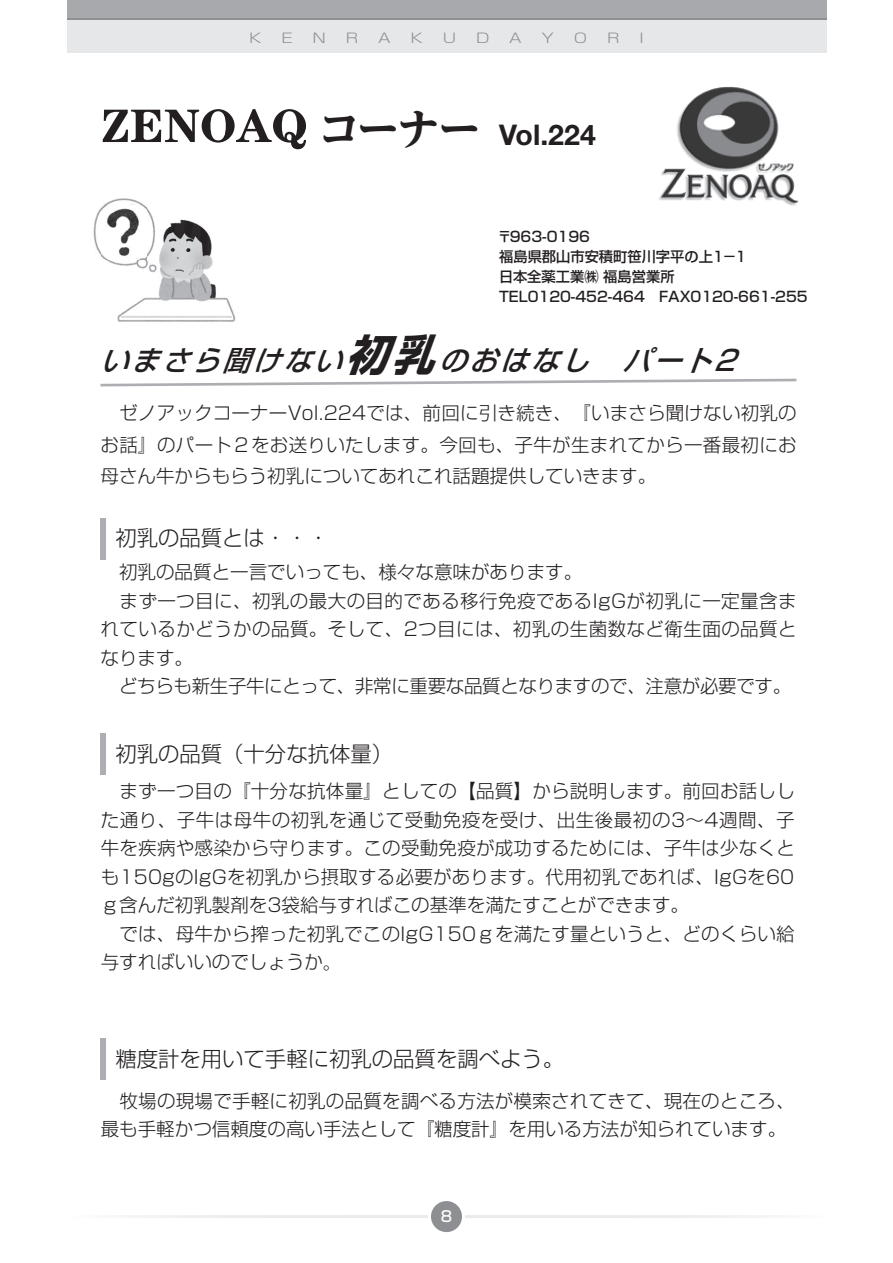
<style>
.page{position:relative;width:893px;height:1263px;background:#fff}
.page>*{position:absolute;margin:0;border:0;box-sizing:border-box;transform-origin:0 0}
.t1{font:800 42.75px "UD Reimin Pr 6 N";color:#231f20}
.t2{font:700 28.5px "Helvetica Neue LT Std";color:#231f20}
.t3{font:italic 500 28.05px "Shin Go Pr 6 N";color:#231f20}
.t4{font:300 21.3px "Shin Go Pr 6 N";color:#231f20}
.t5{font:300 18.6px/28.5px "Shin Go Pr 6 N";letter-spacing:.01em;color:#231f20}
.t6{font:300 18.6px "Shin Go Pr 6 N";letter-spacing:-.02em;color:#231f20}
.t7{font:500 15px "Shin Go Pr 6 N";color:#fff}
.t8{font:500 14.25px/20px "Shin Go Pr 6 N";color:#231f20}
.t9{font:300 13.2px "Shin Go Pro";color:#8d8f92;scale:1.25 1}
.s1{font-weight:700;font-size:42.9px}
.s2{font-family:"Koz Go Pr 6 N";font-weight:400}
</style>
<div class="page">
<div style="left:429px;top:1199px;width:34px;height:34px;background:#8d8f92;border-radius:50%"></div>
<div style="left:428px;top:1198px;width:37px;height:37px;border:3px solid #fff;border-radius:50%"></div>
<div style="left:67px;top:0;width:759px;height:52px;background:#e6e7e9"></div>
<div style="left:67px;top:0;width:759px;height:20px;background:#a8a9ad"></div>
<hr style="left:67px;top:18px;width:759px;height:2px;background:#8d8f92">
<div style="left:101px;top:518px;width:5px;height:42px;background:#adaeb2"></div>
<div style="left:101px;top:733px;width:5px;height:42px;background:#adaeb2"></div>
<div style="left:101px;top:1038px;width:5px;height:42px;background:#adaeb2"></div>
<svg style="left:100px;top:378px;width:697px;height:9px"></svg>
<img style="left:659px;top:86px;width:140px;height:120px">
<svg style="left:103px;top:109px;width:203px;height:40px"></svg>
<img style="left:93px;top:198px;width:143px;height:124px">
<img style="left:102px;top:205px;width:44px;height:55px">
<p class="t9" style="left:249px;top:27px;width:12px">K</p>
<p class="t9" style="left:281px;top:27px;width:11px">E</p>
<p class="t9" style="left:313px;top:27px;width:12px">N</p>
<p class="t9" style="left:346px;top:27px;width:12px">R</p>
<p class="t9" style="left:378px;top:27px;width:12px">A</p>
<p class="t9" style="left:410px;top:27px;width:12px">K</p>
<p class="t9" style="left:443px;top:27px;width:12px">U</p>
<p class="t9" style="left:476px;top:27px;width:12px">D</p>
<p class="t9" style="left:509px;top:27px;width:12px">A</p>
<p class="t9" style="left:542px;top:27px;width:12px">Y</p>
<p class="t9" style="left:574px;top:27px;width:12px">O</p>
<p class="t9" style="left:607px;top:27px;width:12px">R</p>
<p class="t9" style="left:639px;top:27px;width:5px">I</p>
<h1 class="t1" style="left:318px;top:93px;width:165px">コーナー</h1>
<h2 class="t2" style="left:499px;top:117px;width:98px">Vol.224</h2>
<p class="t8" style="left:497px;top:226px;width:312px">〒963-0196<br>福島県郡山市安積町笹川字平の上1－1<br>日本全薬工業㈱福島営業所<br>TEL0120-452-464　FAX0120-661-255</p>
<h3 class="t3" style="left:100px;top:337px;width:505px">いまさら聞けない<span class="s1">初乳</span>のおはなし</h3>
<h3 class="t3" style="left:622px;top:337px;width:105px">パート</h3>
<h3 class="t3" style="left:714px;top:337px;width:38px">2</h3>
<p class="t5" style="left:101px;top:396px;width:698px;line-height:31.3px;text-align:justify">　ゼノアックコーナーVol.224では、前回に引き続き、『いまさら聞けない初乳のお話』のパート２をお送りいたします。今回も、子牛が生まれてから一番最初にお母さん牛からもらう初乳についてあれこれ話題提供していきます。</p>
<p class="t4" style="left:115px;top:520px;width:215px">初乳の品質とは・・・</p>
<p class="t5" style="left:101px;top:556px;width:698px">　初乳の品質と一言でいっても、様々な意味があります。<br>　まず一つ目に、初乳の最大の目的である移行免疫であるIgGが初乳に一定量含まれているかどうかの品質。そして、2つ目には、初乳の生菌数など衛生面の品質となります。</p>
<p class="t6" style="left:119px;top:671px;width:674px">どちらも新生子牛にとって、非常に重要な品質となりますので、注意が必要です。</p>
<p class="t4" style="left:115px;top:736px;width:279px">初乳の品質（十分な抗体量(</p>
<p class="t5" style="left:101px;top:775px;width:696px">　まず一つ目の『十分な抗体量』としての【品質】から説明します。前回お話しした通り、子牛は母牛の初乳を通じて受動免疫を受け、出生後最初の3～4週間、子牛を疾病や感染から守ります。この受動免疫が成功するためには、子牛は少なくとも150gのIgGを初乳から摂取する必要があります。代用初乳であれば、IgGを60 ℊ含んだ初乳製剤を3袋給与すればこの基準を満たすことができます。<br>　では、母牛から搾った初乳でこのIgG150ｇを満たす量というと、どのくらい給与すればいいのでしょうか<span class="s2">。</span></p>
<p class="t4" style="left:115px;top:1041px;width:450px">糖度計を用いて手軽に初乳の品質を調べよう。</p>
<p class="t5" style="left:101px;top:1085px;width:696px">　牧場の現場で手軽に初乳の品質を調べる方法が模索されてきて、現在のところ、最も手軽かつ信頼度の高い手法として『糖度計』を用いる方法が知られています。</p>
<p class="t7" style="left:441px;top:1204px;width:13px">8</p>
</div>
